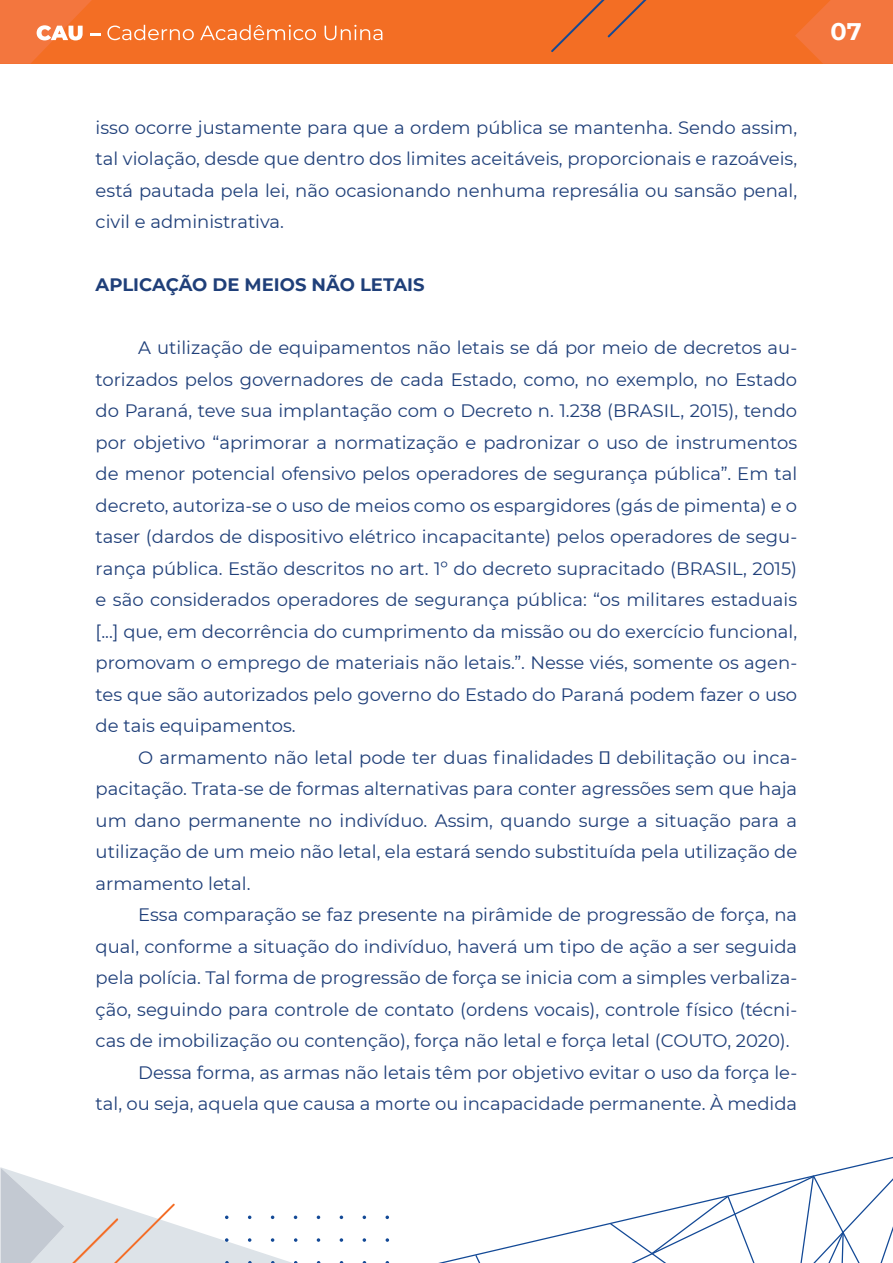
<style>
.page{position:relative;width:893px;height:1263px;background:#fff}
.page>*{position:absolute;margin:0;border:0;box-sizing:border-box;transform-origin:0 0}
.t1{font:700 24px "Montserrat";color:#fff}
.t2{font:18px/31.5px "Montserrat";color:#1f3f79;text-align:justify}
.t3{font:700 18px "Montserrat";color:#1f3f79}
</style>
<div class="page">
<div style="left:0;top:0;width:893px;height:64px;background:#f36e24"></div>
<svg style="left:795px;top:0;width:98px;height:64px"></svg>
<svg style="left:0;top:0;width:100px;height:64px"></svg>
<svg style="left:107px;top:25px;width:87px;height:15px"></svg>
<svg style="left:200px;top:25px;width:116px;height:15px"></svg>
<svg style="left:325px;top:25px;width:57px;height:15px"></svg>
<svg style="left:551px;top:0;width:96px;height:52px"></svg>
<svg style="left:438px;top:1156px;width:455px;height:107px"></svg>
<svg style="left:475px;top:1255px;width:5px;height:8px"></svg>
<svg style="left:610px;top:1175px;width:283px;height:88px"></svg>
<svg style="left:317px;top:1215px;width:3px;height:4px"></svg>
<svg style="left:340px;top:1215px;width:3px;height:4px"></svg>
<svg style="left:363px;top:1215px;width:3px;height:4px"></svg>
<svg style="left:385px;top:1215px;width:4px;height:4px"></svg>
<svg style="left:317px;top:1238px;width:3px;height:4px"></svg>
<svg style="left:340px;top:1238px;width:3px;height:4px"></svg>
<svg style="left:363px;top:1238px;width:3px;height:4px"></svg>
<svg style="left:386px;top:1238px;width:3px;height:4px"></svg>
<svg style="left:1px;top:1167px;width:296px;height:96px"></svg>
<p class="t2" style="left:96px;top:111px;width:703px">isso ocorre justamente para que a ordem pública se mantenha. Sendo assim, tal violação, desde que dentro dos limites aceitáveis, proporcionais e razoáveis, está pautada pela lei, não ocasionando nenhuma represália ou sansão penal, civil e administrativa.</p>
<p class="t3" style="left:96px;top:272px;width:330px">APLICAÇÃO DE MEIOS NÃO LETAIS</p>
<p class="t2" style="left:96px;top:331px;width:703px;text-indent:43px">A utilização de equipamentos não letais se dá por meio de decretos au&shy;torizados pelos governadores de cada Estado, como, no exemplo, no Estado do Paraná, teve sua implantação com o Decreto n. 1.238 (BRASIL, 2015), tendo por objetivo “aprimorar a normatização e padronizar o uso de instrumentos de menor potencial ofensivo pelos operadores de segurança pública”. Em tal decreto, autoriza-se o uso de meios como os espargidores (gás de pimenta) e o taser (dardos de dispositivo elétrico incapacitante) pelos operadores de segu&shy;rança pública. Estão descritos no art. 1º do decreto supracitado (BRASIL, 2015) e são considerados operadores de segurança pública: “os militares estaduais [...] que, em decorrência do cumprimento da missão ou do exercício funcional, promovam o emprego de materiais não letais.”. Nesse viés, somente os agen&shy;tes que são autorizados pelo governo do Estado do Paraná podem fazer o uso de tais equipamentos.</p>
<p class="t2" style="left:96px;top:741px;width:703px;text-indent:43px">O armamento não letal pode ter duas finalidades ─ debilitação ou inca&shy;pacitação. Trata-se de formas alternativas para conter agressões sem que haja um dano permanente no indivíduo. Assim, quando surge a situação para a utilização de um meio não letal, ela estará sendo substituída pela utilização de armamento letal.</p>
<p class="t2" style="left:138px;top:898px;width:660px">Essa comparação se faz presente na pirâmide de progressão de força, na</p>
<p class="t2" style="left:96px;top:930px;width:703px">qual, conforme a situação do indivíduo, haverá um tipo de ação a ser seguida</p>
<p class="t2" style="left:96px;top:961px;width:703px">pela polícia. Tal forma de progressão de força se inicia com a simples verbaliza-</p>
<p class="t2" style="left:96px;top:993px;width:703px">ção, seguindo para controle de contato (ordens vocais), controle físico (técni-</p>
<p class="t2" style="left:96px;top:1024px;width:696px">cas de imobilização ou contenção), força não letal e força letal (COUTO, 2020).</p>
<p class="t2" style="left:138px;top:1056px;width:660px">Dessa forma, as armas não letais têm por objetivo evitar o uso da força le-</p>
<p class="t2" style="left:96px;top:1087px;width:703px">tal, ou seja, aquela que causa a morte ou incapacidade permanente. À medida</p>
<h1 class="t1" style="left:830px;top:14px;width:33px">07</h1>
</div>
